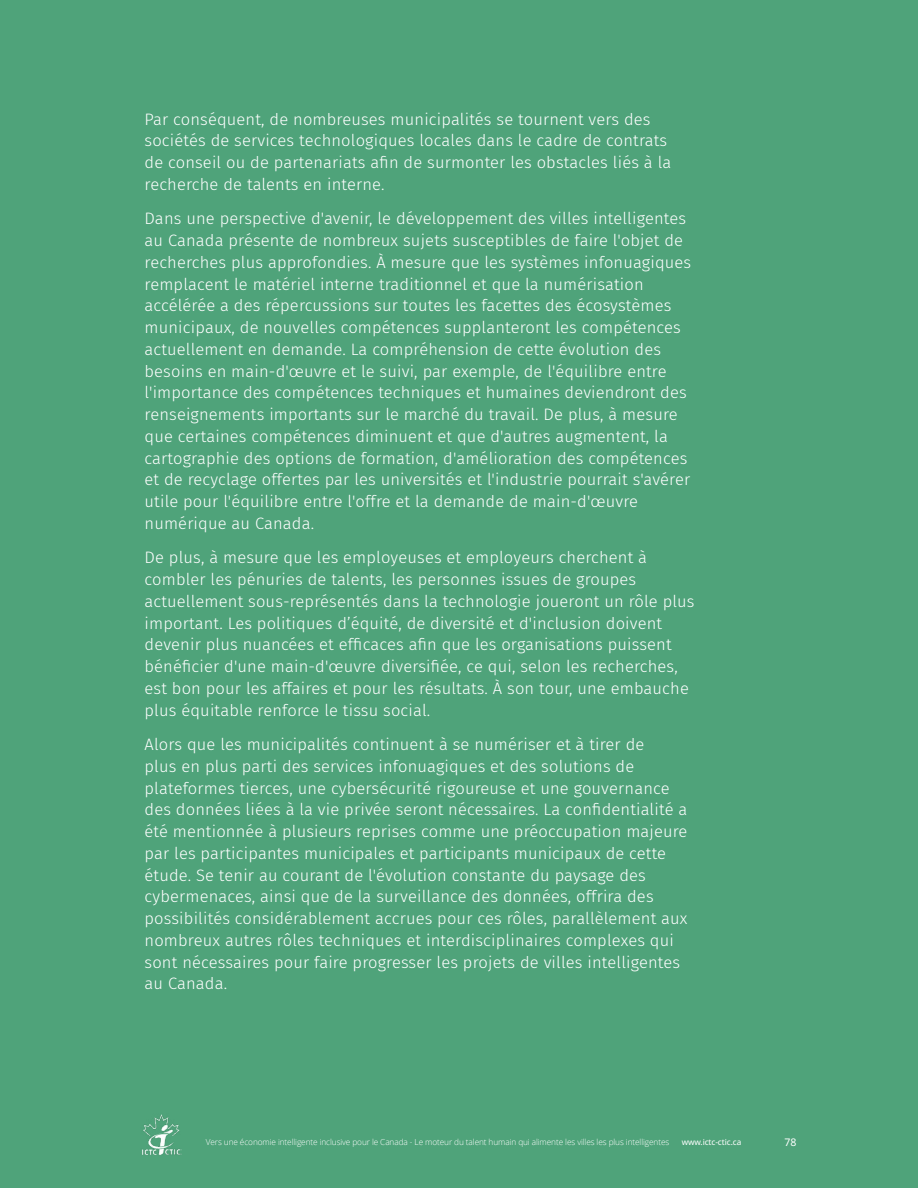
<style>
.page{position:relative;width:918px;height:1188px;background:#4fa37a}
.page>*{position:absolute;margin:0;border:0;box-sizing:border-box;transform-origin:0 0}
.t1{font:300 16.5px/21.8px "Fira Sans";letter-spacing:.01em;color:#fff}
.t2{font:10.5px "Noto Sans";color:#fff}
.t3{font:300 8.25px "Open Sans";letter-spacing:-.01em;color:#fff}
.t4{font:8.25px "Noto Sans";letter-spacing:-.01em;color:#fff}
</style>
<div class="page">
<img style="left:142px;top:1114px;width:40px;height:41px">
<p class="t1" style="left:145px;top:108px;width:528px">Par conséquent, de nombreuses municipalités se tournent vers des sociétés de services technologiques locales dans le cadre de contrats de conseil ou de partenariats afin de surmonter les obstacles liés à la recherche de talents en interne.</p>
<p class="t1" style="left:145px;top:208px;width:548px">Dans une perspective d'avenir, le développement des villes intelligentes au Canada présente de nombreux sujets susceptibles de faire l'objet de recherches plus approfondies. À mesure que les systèmes infonuagiques remplacent le matériel interne traditionnel et que la numérisation accélérée a des répercussions sur toutes les facettes des écosystèmes municipaux, de nouvelles compétences supplanteront les compétences actuellement en demande. La compréhension de cette évolution des besoins en main-d'œuvre et le suivi, par exemple, de l'équilibre entre l'importance des compétences techniques et humaines deviendront des renseignements importants sur le marché du travail. De plus, à mesure que certaines compétences diminuent et que d'autres augmentent, la cartographie des options de formation, d'amélioration des compétences et de recyclage offertes par les universités et l'industrie pourrait s'avérer utile pour l'équilibre entre l'offre et la demande de main-d'œuvre numérique au Canada.</p>
<p class="t1" style="left:145px;top:547px;width:552px">De plus, à mesure que les employeuses et employeurs cherchent à combler les pénuries de talents, les personnes issues de groupes actuellement sous-représentés dans la technologie joueront un rôle plus important. Les politiques d’équité, de diversité et d'inclusion doivent devenir plus nuancées et efficaces afin que les organisations puissent bénéficier d'une main-d'œuvre diversifiée, ce qui, selon les recherches, est bon pour les affaires et pour les résultats. À son tour, une embauche plus équitable renforce le tissu social.</p>
<p class="t1" style="left:145px;top:733px;width:544px">Alors que les municipalités continuent à se numériser et à tirer de<br>plus en plus parti des services infonuagiques et des solutions de plateformes tierces, une cybersécurité rigoureuse et une gouvernance des données liées à la vie privée seront nécessaires. La confidentialité a été mentionnée à plusieurs reprises comme une préoccupation majeure par les participantes municipales et participants municipaux de cette étude. Se tenir au courant de l'évolution constante du paysage des cybermenaces, ainsi que de la surveillance des données, offrira des possibilités considérablement accrues pour ces rôles, parallèlement aux nombreux autres rôles techniques et interdisciplinaires complexes qui sont nécessaires pour faire progresser les projets de villes intelligentes au Canada.</p>
<p class="t3" style="left:206px;top:1137px;width:465px">Vers une économie intelligente inclusive pour le Canada - Le moteur du talent humain qui alimente les villes les plus intelligentes</p>
<p class="t4" style="left:682px;top:1137px;width:61px">www.ictc-ctic.ca</p>
<p class="t2" style="left:784px;top:1135px;width:14px">78</p>
</div>
